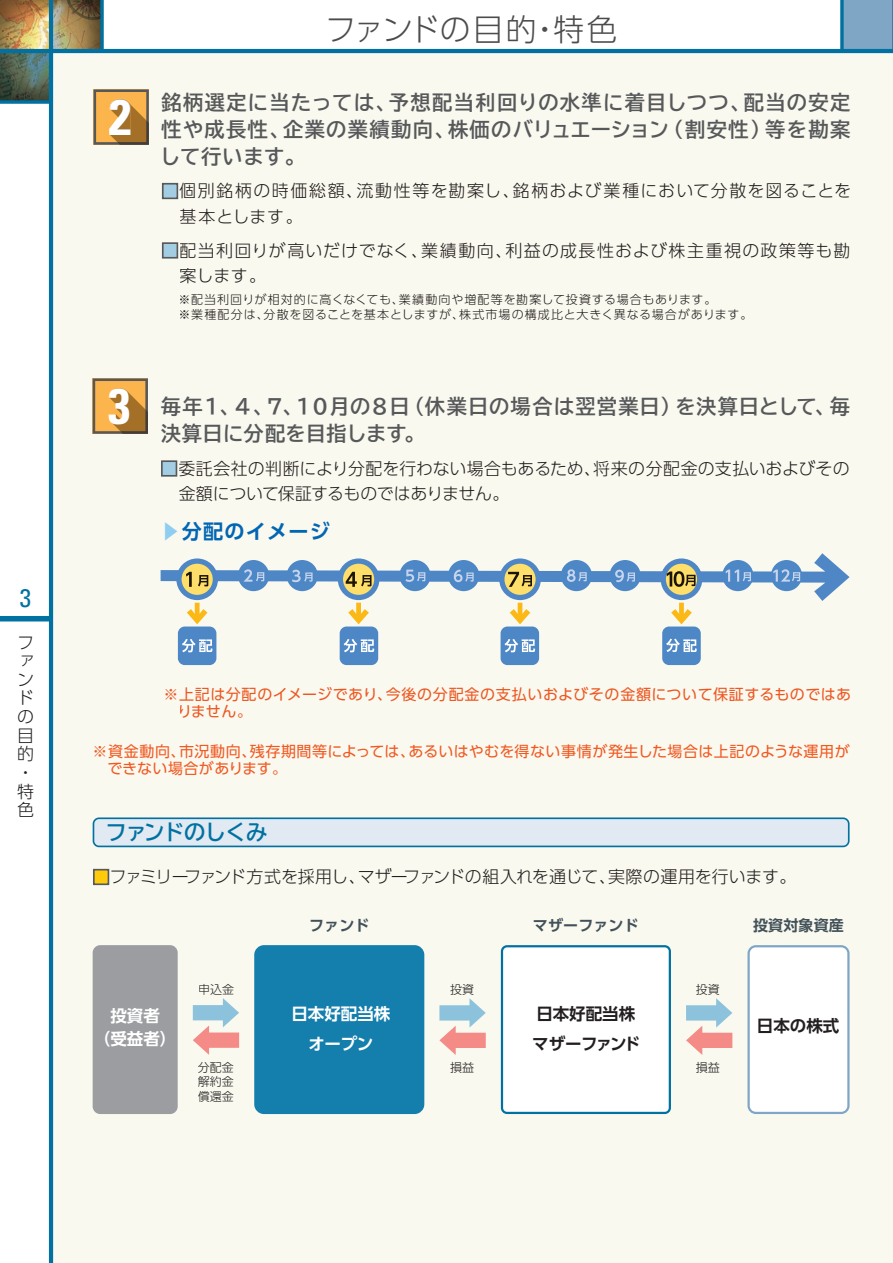
<style>
.page{position:relative;width:893px;height:1263px;background:#fff}
.page>*{position:absolute;margin:0;border:0;box-sizing:border-box;transform-origin:0 0}
.t1{font:700 condensed 49.95px "Univers";color:#fff}
.t2{font:300 30.75px "UD Shin Go Pro";letter-spacing:.005em;color:#4b4c4d}
.t3{font:condensed 25.5px "Univers";color:#0071a1}
.t4{font:700 21.3px "TBUD Go Std";letter-spacing:-.04em;color:#0071a1}
.t5{font:700 20.25px/26.7px "TBUD Go Std";letter-spacing:.05em;color:#57585a;text-align:justify}
.t6{font:700 20.25px/26.7px "TBUD Go Std";letter-spacing:.025em;color:#57585a}
.t7{font:700 20.1px "UD Shin Go Pro De";letter-spacing:.06em;color:#0166b3}
.t8{font:300 16.95px/25.5px "UD Shin Go Pro";letter-spacing:-.005em;color:#221e1d}
.t9{font:300 16.95px/25.5px "UD Shin Go Pro";letter-spacing:.07em;color:#221e1d}
.t10{font:300 16.95px/25.5px "UD Shin Go Pro";letter-spacing:.075em;color:#221e1d}
.t11{font:300 16.95px "UD Shin Go Pro";letter-spacing:-.025em;color:#221e1d}
.t12{font:300 16.95px/18.6px "UD Shin Go Pro";color:#231f20}
.t13{font:700 16.5px/22.5px "UD Shin Go Pro De";color:#fff;text-align:center}
.t14{font:700 16.5px/30px "UD Shin Go Pro De";color:#231f20}
.t15{font:15px/17px "UD Shin Go Pro";letter-spacing:.03em;color:#f15921}
.t16{font:15px/17px "UD Shin Go Pro";letter-spacing:.035em;color:#ed5721}
.t17{font:700 15px "UD Shin Go Pro De";letter-spacing:.01em;color:#425159}
.t18{font:300 12px/14.4px "UD Shin Go Pro";letter-spacing:.06em;color:#221e1d}
.s1{color:#a2cde2}
.s2{color:#8fcef1}
.s3{color:#feca0a}
</style>
<div class="page">
<img style="left:0;top:0;width:49px;height:100px">
<img style="left:53px;top:0;width:47px;height:49px">
<div style="left:51px;top:51px;width:842px;height:1212px;background:#faf9f0"></div>
<div style="left:842px;top:0;width:51px;height:51px;background:#80a6c6"></div>
<svg style="left:840px;top:0;width:4px;height:49px"></svg>
<div style="left:0;top:616px;width:51px;height:5px;background:#0071a1"></div>
<hr style="left:49px;top:0;width:4px;height:1263px;background:#0071a1">
<hr style="left:0;top:49px;width:893px;height:4px;background:#0071a1">
<svg style="left:0;top:100px;width:49px;height:4px"></svg>
<svg style="left:100px;top:0;width:4px;height:49px"></svg>
<svg style="left:94px;top:89px;width:55px;height:56px"></svg>
<div style="left:162px;top:183px;width:16px;height:16px;border:2px solid #57585a"></div>
<div style="left:162px;top:242px;width:16px;height:17px;border:2px solid #57585a"></div>
<svg style="left:93px;top:378px;width:55px;height:56px"></svg>
<div style="left:161px;top:460px;width:16px;height:17px;border:2px solid #57585a"></div>
<svg style="left:93px;top:817px;width:756px;height:30px"></svg>
<div style="left:93px;top:945px;width:85px;height:169px;background:#9b9da0"></div>
<div style="left:254px;top:945px;width:170px;height:169px;background:#147eac;border-radius:10px"></div>
<div style="left:501px;top:945px;width:170px;height:169px;background:#fff"></div>
<svg style="left:747px;top:945px;width:102px;height:169px"></svg>
<svg style="left:439px;top:998px;width:47px;height:57px"></svg>
<svg style="left:193px;top:998px;width:46px;height:57px"></svg>
<svg style="left:686px;top:998px;width:46px;height:57px"></svg>
<div style="left:178px;top:626px;width:38px;height:39px;background:#4d87c6;border-radius:7px"></div>
<svg style="left:182px;top:639px;width:30px;height:13px"></svg>
<div style="left:340px;top:626px;width:38px;height:39px;background:#4d87c6;border-radius:7px"></div>
<svg style="left:344px;top:639px;width:30px;height:13px"></svg>
<div style="left:501px;top:626px;width:38px;height:39px;background:#4d87c6;border-radius:7px"></div>
<svg style="left:504px;top:639px;width:31px;height:13px"></svg>
<svg style="left:161px;top:553px;width:688px;height:71px"></svg>
<div style="left:662px;top:626px;width:39px;height:39px;background:#4d87c6;border-radius:7px"></div>
<svg style="left:666px;top:639px;width:31px;height:13px"></svg>
<div style="left:93px;top:869px;width:16px;height:16px;border:2px solid #57585a"></div>
<h3 class="t3" style="left:20px;top:582px;width:13px">3</h3>
<h3 class="t12" style="left:17px;top:632px;width:18px">ファンドの目的・特色</h3>
<h1 class="t1" style="left:109px;top:86px;width:24px">2</h1>
<h2 class="t2" style="left:325px;top:4px;width:294px">ファンドの目的・特色</h2>
<h3 class="t5" style="left:160px;top:90px;width:692px">銘柄選定に当たっては、予想配当利回りの水準に着目しつつ、配当の安定性や成長性、企業の業績動向、株価のバリュエーション（割安性）等を勘案して行います。</h3>
<h3 class="t9" style="left:180px;top:178px;width:673px;text-indent:-18px"><span class="s1">■</span>個別銘柄の時価総額、流動性等を勘案し、銘柄および業種において分散を図ることを基本とします。</h3>
<h3 class="t10" style="left:180px;top:237px;width:672px;text-indent:-18px"><span class="s1">■</span>配当利回りが高いだけでなく、業績動向、利益の成長性および株主重視の政策等も勘案します。</h3>
<p class="t18" style="left:179px;top:291px;width:575px;line-height:15px">※配当利回りが相対的に高くなくても、業績動向や増配等を勘案して投資する場合もあります。<br>※業種配分は、分散を図ることを基本としますが、株式市場の構成比と大きく異なる場合があります。</p>
<h1 class="t1" style="left:108px;top:375px;width:24px">3</h1>
<h3 class="t6" style="left:161px;top:394px;width:691px">毎年１、４、７、１０月の８日（休業日の場合は翌営業日）を決算日として、毎決算日に分配を目指します。</h3>
<h3 class="t8" style="left:179px;top:455px;width:672px;text-indent:-18px"><span class="s1">■</span>委託会社の判断により分配を行わない場合もあるため、将来の分配金の支払いおよびその金額について保証するものではありません。</h3>
<h3 class="t7" style="left:161px;top:515px;width:171px"><span class="s2">▶</span>分配のイメージ</h3>
<p class="t16" style="left:177px;top:685px;width:675px;text-indent:-14px">※上記は分配のイメージであり、今後の分配金の支払いおよびその金額について保証するものではありません。</p>
<p class="t15" style="left:107px;top:742px;width:744px;text-indent:-15px">※資金動向、市況動向、残存期間等によっては、あるいはやむを得ない事情が発生した場合は上記のような運用ができない場合があります。</p>
<h3 class="t4" style="left:105px;top:815px;width:163px">ファンドのしくみ</h3>
<h3 class="t11" style="left:93px;top:863px;width:705px"><span class="s3">■</span>ファミリーファンド方式を採用し、マザーファンドの組入れを通じて、実際の運用を行います。</h3>
<h3 class="t13" style="left:94px;top:1004px;width:84px">投資者<br>（受益者）</h3>
<p class="t18" style="left:198px;top:981px;width:37px">申込金</p>
<p class="t18" style="left:198px;top:1059px;width:37px;text-align:justify">分配金解約金償還金</p>
<p class="t17" style="left:309px;top:913px;width:62px">ファンド</p>
<p class="t17" style="left:533px;top:913px;width:107px">マザーファンド</p>
<p class="t17" style="left:753px;top:913px;width:92px">投資対象資産</p>
<p class="t18" style="left:450px;top:981px;width:25px">投資</p>
<h3 class="t13" style="left:291px;top:998px;width:100px;line-height:30px">日本好配当株オープン</h3>
<h3 class="t14" style="left:532px;top:998px;width:110px">日本好配当株マザーファンド</h3>
<p class="t18" style="left:450px;top:1059px;width:25px">損益</p>
<p class="t18" style="left:696px;top:981px;width:25px">投資</p>
<p class="t18" style="left:696px;top:1059px;width:25px">損益</p>
<h3 class="t14" style="left:757px;top:1010px;width:84px">日本の株式</h3>
</div>
